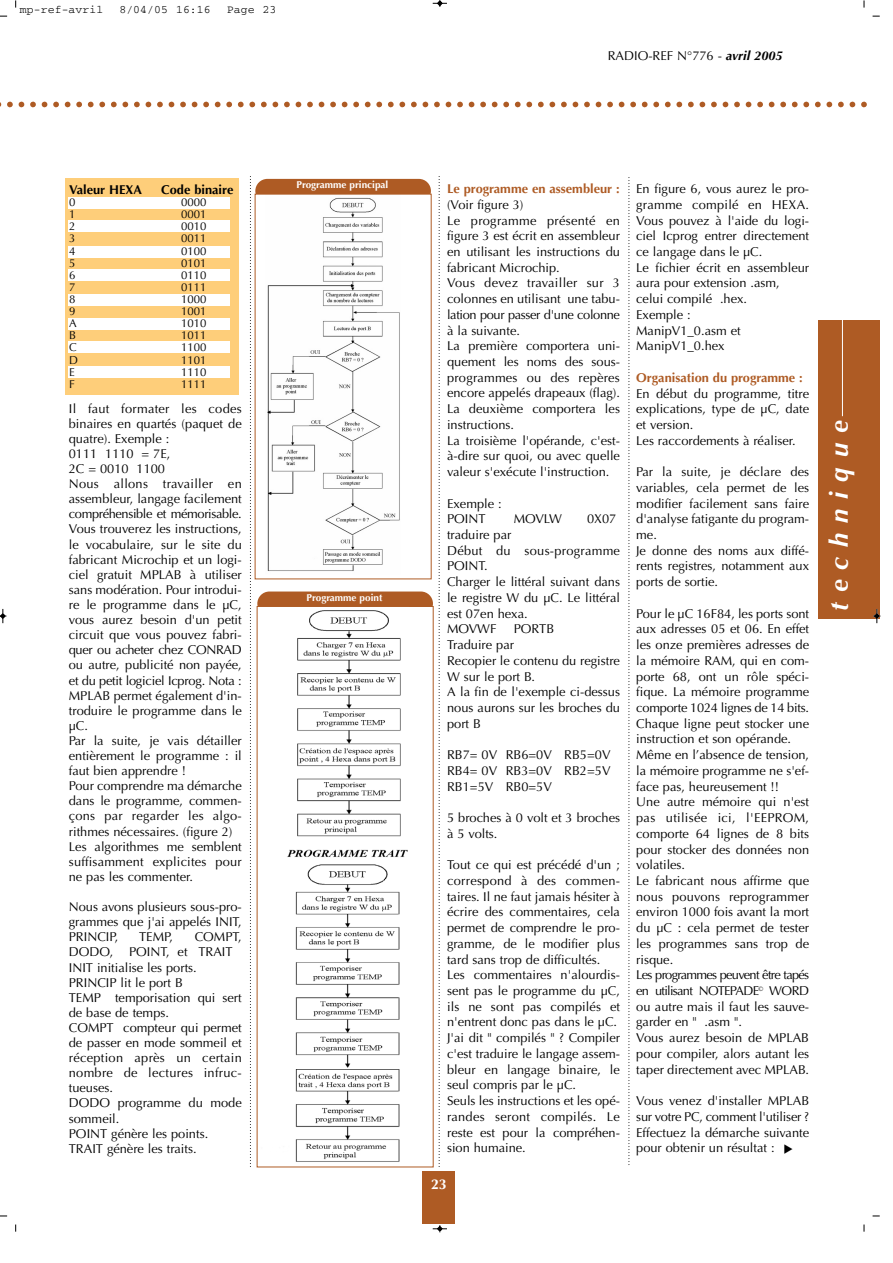
<style>
.page{position:relative;width:893px;height:1263px;background:#fff}
.page>*{position:absolute;margin:0;border:0;box-sizing:border-box;transform-origin:0 0}
.t1{font:italic 700 25.65px "Optima";letter-spacing:.39em;color:#fff}
.t2{font:700 14.25px "Optima";color:#fff}
.t3{font:12.9px/15.8px "Optima";color:#000}
.t4{font:700 12.9px "Optima";color:#ae5b24}
.t5{font:700 12.9px "Optima";color:#000}
.t6{font:11.4px "Optima";color:#000}
.t7{font:11.4px "Courier";letter-spacing:.01em;color:#000}
.t8{font:700 10.05px "Optima";color:#fff}
.s1{font-weight:700;font-style:italic}
</style>
<div class="page">
<div style="left:423px;top:1171px;width:32px;height:53px;background:#ae5b24"></div>
<svg style="left:0;top:102px;width:867px;height:5px"></svg>
<div style="left:818px;top:321px;width:62px;height:298px;background:#ae5b24"></div>
<hr style="left:842px;top:319px;width:1px;height:97px;background:#fff">
<div style="left:65px;top:179px;width:174px;height:216px;background:#fece7a"></div>
<div style="left:69px;top:198px;width:161px;height:11px;background:#fff"></div>
<div style="left:69px;top:221px;width:161px;height:11px;background:#fff"></div>
<div style="left:69px;top:247px;width:161px;height:11px;background:#fff"></div>
<div style="left:69px;top:270px;width:161px;height:11px;background:#fff"></div>
<div style="left:69px;top:294px;width:161px;height:11px;background:#fff"></div>
<div style="left:69px;top:319px;width:161px;height:11px;background:#fff"></div>
<div style="left:69px;top:342px;width:161px;height:11px;background:#fff"></div>
<div style="left:69px;top:366px;width:161px;height:11px;background:#fff"></div>
<svg style="left:250px;top:176px;width:1px;height:991px"></svg>
<div style="left:255px;top:179px;width:176px;height:24px;background:#ae5b24;border-radius:12px"></div>
<div style="left:255px;top:194px;width:176px;height:385px;background:#fff"></div>
<img style="left:267px;top:197px;width:133px;height:374px">
<div style="left:257px;top:592px;width:176px;height:24px;background:#ae5b24;border-radius:12px"></div>
<div style="left:257px;top:607px;width:176px;height:560px;background:#fff"></div>
<img style="left:287px;top:610px;width:121px;height:552px">
<svg style="left:439px;top:176px;width:1px;height:991px"></svg>
<svg style="left:628px;top:180px;width:1px;height:985px"></svg>
<svg style="left:432px;top:0;width:15px;height:7px"></svg>
<svg style="left:432px;top:1225px;width:15px;height:7px"></svg>
<svg style="left:0;top:609px;width:6px;height:14px"></svg>
<svg style="left:873px;top:609px;width:7px;height:14px"></svg>
<p class="t7" style="left:20px;top:6px;width:85px">mp-ref-avril</p>
<p class="t7" style="left:119px;top:6px;width:93px">8/04/05 16:16</p>
<p class="t7" style="left:227px;top:6px;width:51px">Page 23</p>
<p class="t3" style="left:607px;top:49px;width:176px">RADIO-REF N°776 - <span class="s1">avril 2005</span></p>
<p class="t5" style="left:69px;top:184px;width:74px">Valeur HEXA</p>
<p class="t5" style="left:161px;top:184px;width:74px">Code binaire</p>
<p class="t6" style="left:69px;top:197px;width:8px">0</p>
<p class="t6" style="left:181px;top:197px;width:27px">0000</p>
<p class="t6" style="left:69px;top:210px;width:8px">1</p>
<p class="t6" style="left:181px;top:210px;width:27px">0001</p>
<p class="t6" style="left:69px;top:222px;width:8px">2</p>
<p class="t6" style="left:181px;top:222px;width:27px">0010</p>
<p class="t6" style="left:69px;top:234px;width:8px">3</p>
<p class="t6" style="left:181px;top:234px;width:27px">0011</p>
<p class="t6" style="left:69px;top:246px;width:8px">4</p>
<p class="t6" style="left:181px;top:246px;width:27px">0100</p>
<p class="t6" style="left:69px;top:258px;width:8px">5</p>
<p class="t6" style="left:181px;top:258px;width:27px">0101</p>
<p class="t6" style="left:69px;top:270px;width:8px">6</p>
<p class="t6" style="left:181px;top:270px;width:27px">0110</p>
<p class="t6" style="left:69px;top:282px;width:8px">7</p>
<p class="t6" style="left:181px;top:282px;width:27px">0111</p>
<p class="t6" style="left:69px;top:294px;width:8px">8</p>
<p class="t6" style="left:181px;top:294px;width:27px">1000</p>
<p class="t6" style="left:69px;top:306px;width:8px">9</p>
<p class="t6" style="left:181px;top:306px;width:27px">1001</p>
<p class="t6" style="left:69px;top:319px;width:9px">A</p>
<p class="t6" style="left:181px;top:319px;width:27px">1010</p>
<p class="t6" style="left:69px;top:331px;width:8px">B</p>
<p class="t6" style="left:181px;top:331px;width:27px">1011</p>
<p class="t6" style="left:69px;top:343px;width:9px">C</p>
<p class="t6" style="left:181px;top:343px;width:27px">1100</p>
<p class="t6" style="left:69px;top:355px;width:10px">D</p>
<p class="t6" style="left:181px;top:355px;width:27px">1101</p>
<p class="t6" style="left:69px;top:367px;width:7px">E</p>
<p class="t6" style="left:181px;top:367px;width:27px">1110</p>
<p class="t6" style="left:69px;top:379px;width:7px">F</p>
<p class="t6" style="left:181px;top:379px;width:27px">1111</p>
<p class="t3" style="left:69px;top:402px;width:174px;line-height:15.1px">Il faut formater les codes binaires en quartés (paquet de quatre). Exemple :<br>0111 1110 = 7E,<br>2C = 0010 1100<br>Nous allons travailler en assembleur, langage facilement compréhensible et mémorisable.<br>Vous trouverez les instructions, le vocabulaire, sur le site du fabricant Microchip et un logi&shy;ciel gratuit MPLAB à utiliser sans modération. Pour introdui&shy;re le programme dans le µC, vous aurez besoin d'un petit circuit que vous pouvez fabri&shy;quer ou acheter chez CONRAD ou autre, publicité non payée, et du petit logiciel Icprog. Nota :<br>MPLAB permet également d'in&shy;troduire le programme dans le µC.<br>Par la suite, je vais détailler entièrement le programme : il faut bien apprendre !<br>Pour comprendre ma démarche dans le programme, commen&shy;çons par regarder les algo&shy;rithmes nécessaires. (figure 2)<br>Les algorithmes me semblent suffisamment explicites pour ne pas les commenter.</p>
<p class="t3" style="left:69px;top:900px;width:174px;line-height:15.1px;text-align:justify">Nous avons plusieurs sous-pro&shy;grammes que j'ai appelés INIT, PRINCIP,</p>
<p class="t3" style="left:69px;top:930px;width:174px;line-height:15.1px;text-indent:126px">COMPT,<br>DODO, POINT, et TRAIT<br>INIT initialise les ports.<br>PRINCIP lit le port B<br>TEMP temporisation qui sert de base de temps.<br>COMPT compteur qui permet de passer en mode sommeil et réception après un certain nombre de lectures infruc&shy;tueuses.<br>DODO programme du mode sommeil.<br>POINT génère les points.<br>TRAIT génère les traits.</p>
<p class="t3" style="left:139px;top:930px;width:35px">TEMP,</p>
<p class="t8" style="left:296px;top:181px;width:93px">Programme principal</p>
<p class="t8" style="left:306px;top:593px;width:77px">Programme point</p>
<p class="t4" style="left:447px;top:183px;width:174px">Le programme en assembleur :</p>
<p class="t3" style="left:447px;top:198px;width:174px">(Voir figure 3)<br>Le programme présenté en figure 3 est écrit en assembleur en utilisant les instructions du fabricant Microchip.<br>Vous devez travailler sur 3 colonnes en utilisant une tabu&shy;lation pour passer d'une colonne à la suivante.<br>La première comportera uni&shy;quement les noms des sous&shy;programmes ou des repères encore appelés drapeaux (flag).<br>La deuxième comportera les instructions.<br>La troisième l'opérande, c'est&shy;à-dire sur quoi, ou avec quelle valeur s'exécute l'instruction.</p>
<p class="t3" style="left:447px;top:496px;width:56px">Exemple :<br>POINT</p>
<p class="t3" style="left:514px;top:512px;width:50px">MOVLW</p>
<p class="t3" style="left:587px;top:512px;width:31px">0X07</p>
<p class="t3" style="left:447px;top:528px;width:174px">traduire par<br>Début du sous-programme<br>POINT.<br>Charger le littéral suivant dans le registre W du µC. Le littéral est 07en hexa.<br>MOVWF</p>
<p class="t3" style="left:447px;top:622px;width:174px;text-indent:67px">PORTB<br>Traduire par<br>Recopier le contenu du registre<br>W sur le port B.<br>A la fin de l'exemple ci-dessus nous aurons sur les broches du port B</p>
<p class="t3" style="left:447px;top:748px;width:165px;text-align:justify">RB7= 0V RB6=0V RB5=0V RB4= 0V RB3=0V RB2=5V RB1=5V RB0=5V</p>
<p class="t3" style="left:447px;top:811px;width:174px">5 broches à 0 volt et 3 broches à 5 volts.</p>
<p class="t3" style="left:447px;top:858px;width:174px">Tout ce qui est précédé d'un ; correspond à des commen&shy;taires. Il ne faut jamais hésiter à écrire des commentaires, cela permet de comprendre le pro&shy;gramme, de le modifier plus tard sans trop de difficultés.<br>Les commentaires n'alourdis&shy;sent pas le programme du µC, ils ne sont pas compilés et n'entrent donc pas dans le µC.<br>J'ai dit " compilés " ? Compiler c'est traduire le langage assem&shy;bleur en langage binaire, le seul compris par le µC.<br>Seuls les instructions et les opé&shy;randes seront compilés. Le reste est pour la compréhen&shy;sion humaine.</p>
<p class="t2" style="left:431px;top:1178px;width:17px">23</p>
<p class="t3" style="left:636px;top:182px;width:174px">En figure 6, vous aurez le pro&shy;gramme compilé en HEXA.<br>Vous pouvez à l'aide du logi&shy;ciel Icprog entrer directement ce langage dans le µC.<br>Le fichier écrit en assembleur aura pour extension .asm, celui compilé .hex.<br>Exemple :<br>ManipV1_0.asm et<br>ManipV1_0.hex</p>
<p class="t4" style="left:636px;top:372px;width:168px">Organisation du programme :</p>
<p class="t3" style="left:636px;top:386px;width:174px">En début du programme, titre explications, type de µC, date et version.<br>Les raccordements à réaliser.</p>
<p class="t3" style="left:636px;top:465px;width:174px">Par la suite, je déclare des variables, cela permet de les modifier facilement sans faire d'analyse fatigante du program&shy;me.<br>Je donne des noms aux diffé&shy;rents registres, notamment aux ports de sortie.</p>
<p class="t3" style="left:636px;top:607px;width:174px">Pour le µC 16F84, les ports sont aux adresses 05 et 06. En effet les onze premières adresses de la mémoire RAM, qui en com&shy;porte 68, ont un rôle spéci&shy;fique. La mémoire programme comporte 1024 lignes de 14 bits.<br>Chaque ligne peut stocker une instruction et son opérande.<br>Même en l’absence de tension, la mémoire programme ne s'ef&shy;face pas, heureusement !!<br>Une autre mémoire qui n'est pas utilisée ici, l'EEPROM, comporte 64 lignes de 8 bits pour stocker des données non volatiles.<br>Le fabricant nous affirme que nous pouvons reprogrammer environ 1000 fois avant la mort du µC : cela permet de tester les programmes sans trop de risque.<br>Les programmes peuvent être tapés en utilisant NOTEPADE<sup>©</sup> WORD ou autre mais il faut les sauve&shy;garder en " .asm ".<br>Vous aurez besoin de MPLAB pour compiler, alors autant les taper directement avec MPLAB.</p>
<p class="t3" style="left:636px;top:1094px;width:174px;text-align:justify">Vous venez d'installer MPLAB sur votre PC, comment l'utiliser ?<br>Effectuez la démarche suivante pour obtenir un résultat :</p>
<h1 class="t1" style="left:828px;top:611px;width:192px;rotate:-90deg">technique</h1>
</div>
